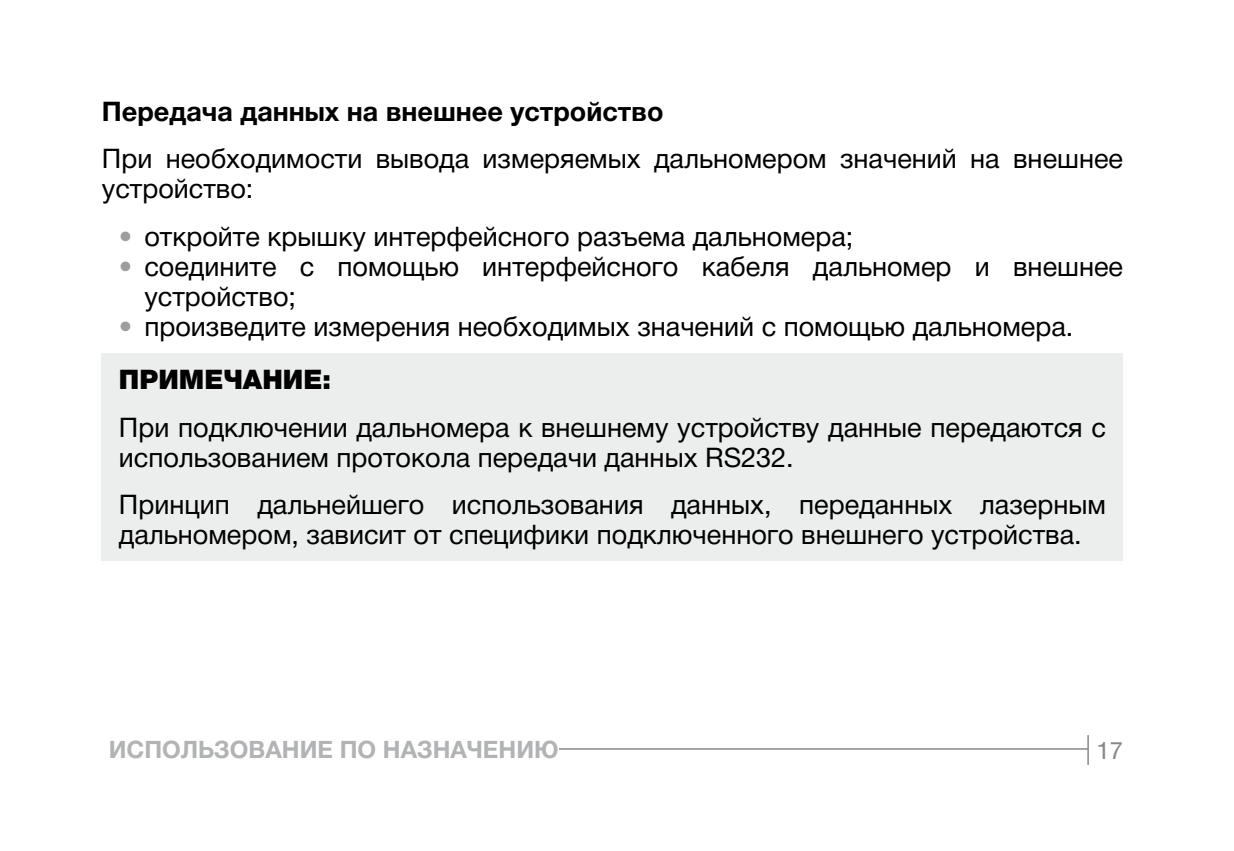
<style>
.page{position:relative;width:1234px;height:851px;background:#fff}
.page>*{position:absolute;margin:0;border:0;box-sizing:border-box;transform-origin:0 0}
.t1{font:27px/30px "Helvetica Neue Cyr";color:#000}
.t2{font:700 27px "Helvetica Neue Cyr";color:#000}
.t3{font:700 24px "Helvetica Neue Cyr";color:#b1b3b4}
.t4{font:24px "Helvetica Neue Cyr";color:#86888a}
.s1{color:#9c9e9f}
.s2{font-weight:900}
</style>
<div class="page">
<svg style="left:1087px;top:735px;width:1px;height:29px"></svg>
<hr style="left:112px;top:748px;width:975px;height:1px;background:#86888a">
<div style="left:102px;top:740px;width:456px;height:22px;background:#fff"></div>
<div style="left:102px;top:353px;width:1020px;height:207px;background:#eceded"></div>
<p class="t2" style="left:102px;top:97px;width:563px">Передача данных на внешнее устройство</p>
<p class="t1" style="left:102px;top:144px;width:1022px">При необходимости вывода измеряемых дальномером значений на внешнее устройство:</p>
<p class="t1" style="left:119px;top:221px;width:735px"><span class="s1">•</span> откройте крышку интерфейсного разъема дальномера;</p>
<p class="t1" style="left:144px;top:251px;width:979px;text-indent:-26px"><span class="s1">•</span> соедините с помощью интерфейсного кабеля дальномер и внешнее устройство;</p>
<p class="t1" style="left:119px;top:299px;width:955px;line-height:54px"><span class="s1">•</span> произведите измерения необходимых значений с помощью дальномера.<br><span class="s2">ПРИМЕЧАНИЕ:</span></p>
<p class="t1" style="left:119px;top:412px;width:988px">При подключении дальномера к внешнему устройству данные передаются с использованием протокола передачи данных RS232.</p>
<p class="t1" style="left:119px;top:489px;width:988px">Принцип дальнейшего использования данных, переданных лазерным дальномером, зависит от специфики подключенного внешнего устройства.</p>
<p class="t3" style="left:109px;top:735px;width:451px">ИСПОЛЬЗОВАНИЕ ПО НАЗНАЧЕНИЮ</p>
<p class="t4" style="left:1096px;top:737px;width:28px">17</p>
</div>
